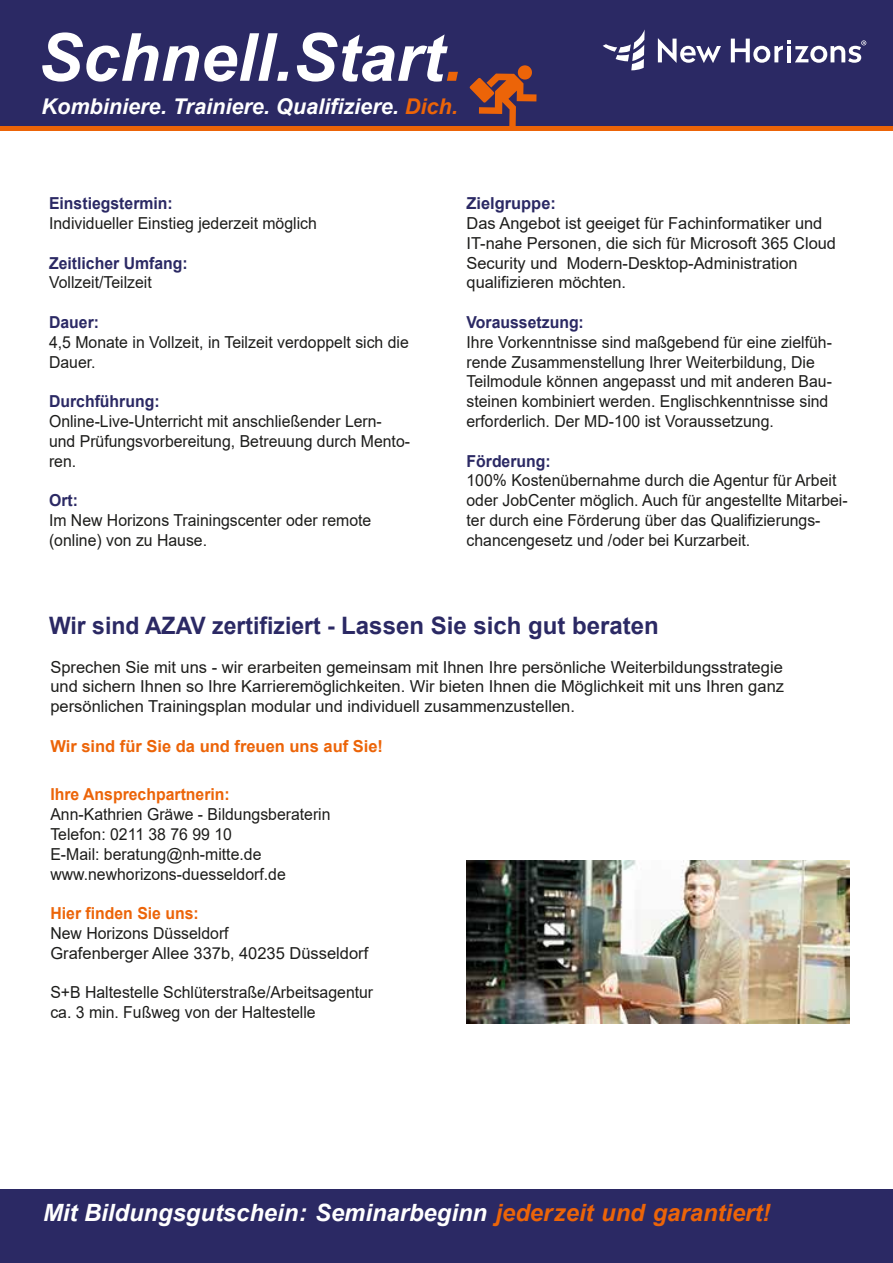
<style>
.page{position:relative;width:893px;height:1263px;background:#fff}
.page>*{position:absolute;margin:0;border:0;box-sizing:border-box;transform-origin:0 0}
.t1{font:italic 700 66.45px "Arial";color:#fff}
.t2{font:700 24px "Arial";color:#2b2964;scale:.96 1}
.t3{font:italic 700 23.85px "Arial";color:#fff}
.t4{font:italic 700 21.6px "Arial";color:#fff}
.t5{font:16.5px/19.8px "Arial";color:#1d1d1b;scale:.96 1}
.t6{font:16.5px/19.8px "Arial";color:#1d1d1b}
.t7{font:700 16.5px "Arial";color:#2b2964;scale:.96 1}
.t8{font:700 16.5px "Arial";color:#ec6408;scale:.96 1}
.t9{font:700 16.5px "Arial";color:#ec6408}
.t10{font:700 16.5px "Arial";color:#2b2964}
.s1{color:#ec6408}
</style>
<div class="page">
<div style="left:0;top:1190px;width:893px;height:73px;background:#2b2964"></div>
<img style="left:466px;top:861px;width:384px;height:162px">
<div style="left:0;top:0;width:893px;height:127px;background:#2b2964"></div>
<svg style="left:470px;top:65px;width:66px;height:61px"></svg>
<div style="left:0;top:126px;width:893px;height:5px;background:#ec6408"></div>
<svg style="left:658px;top:38px;width:63px;height:25px"></svg>
<svg style="left:731px;top:39px;width:135px;height:24px"></svg>
<svg style="left:603px;top:29px;width:42px;height:41px"></svg>
<h1 class="t1" style="left:38px;top:13px;width:426px">Schnell.Start<span class="s1">.</span></h1>
<h3 class="t4" style="left:41px;top:92px;width:418px">Kombiniere. Trainiere. Qualifiziere. <span class="s1">Dich.</span></h3>
<p class="t7" style="left:49px;top:192px;width:130px">Einstiegstermin:</p>
<p class="t5" style="left:49px;top:213px;width:281px">Individueller Einstieg jederzeit möglich</p>
<p class="t7" style="left:49px;top:251px;width:146px">Zeitlicher Umfang:</p>
<p class="t5" style="left:49px;top:273px;width:109px">Vollzeit/Teilzeit</p>
<p class="t7" style="left:49px;top:311px;width:54px">Dauer:</p>
<p class="t5" style="left:49px;top:332px;width:376px">4,5 Monate in Vollzeit, in Teilzeit verdoppelt sich die<br>Dauer.</p>
<p class="t7" style="left:49px;top:390px;width:117px">Durchführung:</p>
<p class="t5" style="left:49px;top:411px;width:378px">Online-Live-Unterricht mit anschließender Lern&shy;und Prüfungsvorbereitung, Betreuung durch Mento&shy;ren.</p>
<p class="t7" style="left:49px;top:489px;width:32px">Ort:</p>
<p class="t5" style="left:49px;top:510px;width:337px">Im New Horizons Trainingscenter oder remote (online) von zu Hause.</p>
<p class="t10" style="left:466px;top:192px;width:91px">Zielgruppe:</p>
<p class="t6" style="left:466px;top:213px;width:371px">Das Angebot ist geeiget für Fachinformatiker und IT-nahe Personen, die sich für Microsoft 365 Cloud Security und Modern-Desktop-Administration qualifizieren möchten.</p>
<p class="t7" style="left:466px;top:311px;width:124px">Voraussetzung:</p>
<p class="t5" style="left:466px;top:332px;width:382px">Ihre Vorkenntnisse sind maßgebend für eine zielfüh&shy;rende Zusammenstellung Ihrer Weiterbildung, Die Teilmodule können angepasst und mit anderen Bau&shy;steinen kombiniert werden. Englischkenntnisse sind erforderlich. Der MD-100 ist Voraussetzung.</p>
<p class="t7" style="left:466px;top:449px;width:89px">Förderung:</p>
<p class="t5" style="left:466px;top:471px;width:399px">100% Kostenübernahme durch die Agentur für Arbeit oder JobCenter möglich. Auch für angestellte Mitarbei&shy;ter durch eine Förderung über das Qualifizierungs&shy;chancengesetz und /oder bei Kurzarbeit.</p>
<h2 class="t2" style="left:49px;top:609px;width:637px">Wir sind AZAV zertifiziert - Lassen Sie sich gut beraten</h2>
<p class="t6" style="left:50px;top:657px;width:735px;text-align:justify">Sprechen Sie mit uns - wir erarbeiten gemeinsam mit Ihnen Ihre persönliche Weiterbildungsstrategie und sichern Ihnen so Ihre Karrieremöglichkeiten. Wir bieten Ihnen die Möglichkeit mit uns Ihren ganz persönlichen Trainingsplan modular und individuell zusammenzustellen.</p>
<p class="t9" style="left:50px;top:734px;width:334px">Wir sind für Sie da und freuen uns auf Sie!</p>
<p class="t8" style="left:50px;top:783px;width:188px">Ihre Ansprechpartnerin:</p>
<p class="t5" style="left:50px;top:804px;width:293px">Ann-Kathrien Gräwe - Bildungsberaterin Telefon: 0211 38 76 99 10<br>E-Mail: beratung@nh-mitte.de www.newhorizons-duesseldorf.de</p>
<p class="t8" style="left:50px;top:902px;width:156px">Hier finden Sie uns:</p>
<p class="t5" style="left:50px;top:923px;width:333px">New Horizons Düsseldorf<br>Grafenberger Allee 337b, 40235 Düsseldorf</p>
<p class="t5" style="left:50px;top:982px;width:338px">S+B Haltestelle Schlüterstraße/Arbeitsagentur ca. 3 min. Fußweg von der Haltestelle</p>
<h3 class="t3" style="left:43px;top:1197px;width:729px">Mit Bildungsgutschein: Seminarbeginn <span class="s1">jederzeit und garantiert!</span></h3>
</div>
